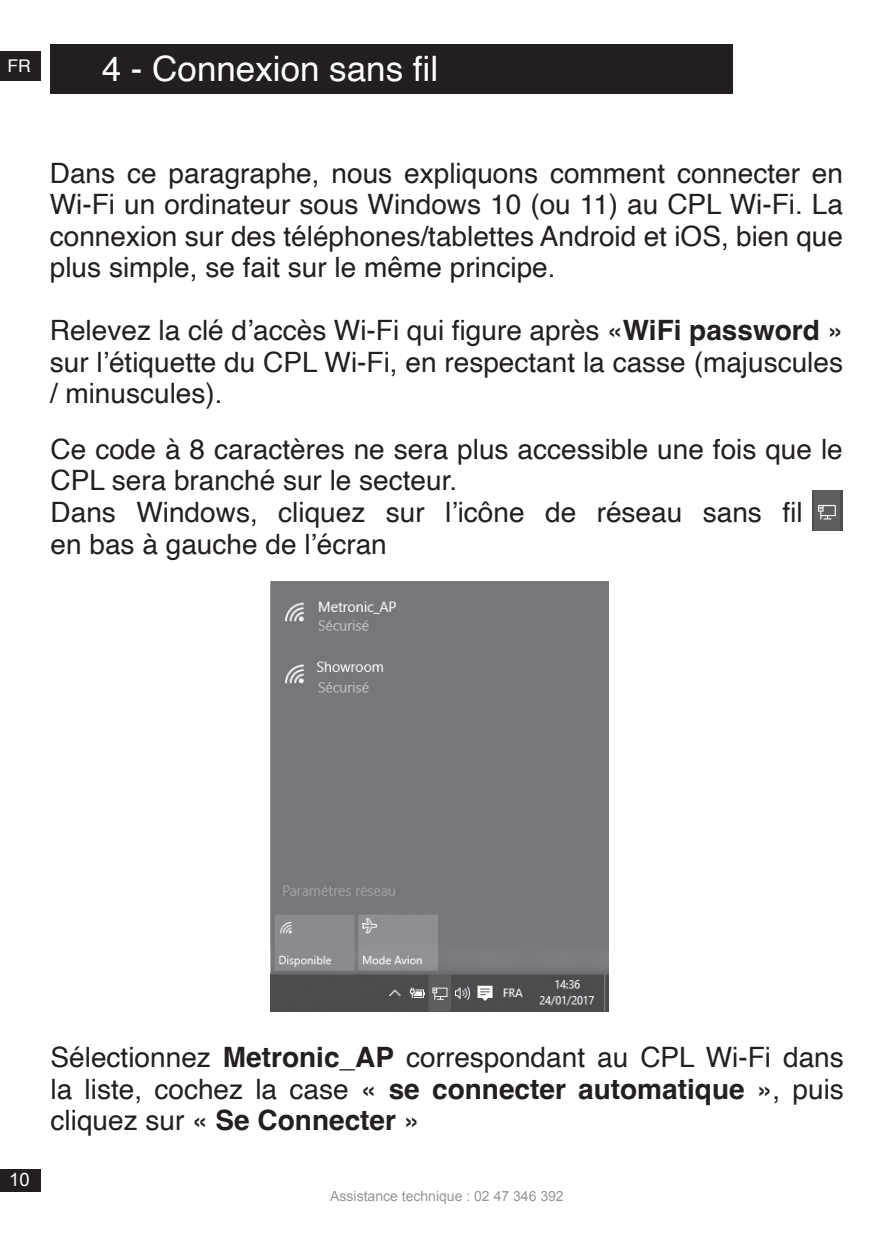
<style>
.page{position:relative;width:893px;height:1241px;background:#fff}
.page>*{position:absolute;margin:0;border:0;box-sizing:border-box;transform-origin:0 0}
.t1{font:35px "Helvetica";color:#fff}
.t2{font:28px/31.5px "Helvetica";color:#231f20;text-align:justify}
.t3{font:18.55px "Arial";color:#fff}
.t4{font:17.5px "Helvetica";color:#fff}
.t5{font:14px "Arial";color:#939598}
.s1{font-weight:700}
</style>
<div class="page">
<div style="left:0;top:1168px;width:41px;height:23px;background:#231f20"></div>
<div style="left:0;top:51px;width:41px;height:29px;background:#231f20"></div>
<img style="left:271px;top:581px;width:337px;height:430px">
<div style="left:51px;top:44px;width:682px;height:50px;background:#231f20"></div>
<img style="left:812px;top:490px;width:30px;height:41px">
<p class="t4" style="left:7px;top:52px;width:25px">FR</p>
<p class="t1" style="left:102px;top:42px;width:338px">4 - Connexion sans fil</p>
<p class="t2" style="left:50px;top:158px;width:795px">Dans ce paragraphe, nous expliquons comment connecter en Wi-Fi un ordinateur sous Windows 10 (ou 11) au CPL Wi-Fi. La connexion sur des téléphones/tablettes Android et iOS, bien que plus simple, se fait sur le même principe.</p>
<p class="t2" style="left:50px;top:315px;width:795px">Relevez la clé d’accès Wi-Fi qui figure après «<span class="s1">WiFi password</span> » sur l’étiquette du CPL Wi-Fi, en respectant la casse (majuscules / minuscules).</p>
<p class="t2" style="left:51px;top:434px;width:794px;text-align:left">Ce code à 8 caractères ne sera plus accessible une fois que le CPL sera branché sur le secteur.<br>Dans Windows, cliquez sur l’icône de réseau sans fil<br>en bas à gauche de l’écran</p>
<p class="t3" style="left:9px;top:1167px;width:22px">10</p>
<p class="t2" style="left:51px;top:1042px;width:795px">Sélectionnez <span class="s1">Metronic_AP</span> correspondant au CPL Wi-Fi dans la liste, cochez la case « <span class="s1">se connecter automatique</span> », puis cliquez sur « <span class="s1">Se Connecter</span> »</p>
<p class="t5" style="left:330px;top:1186px;width:235px">Assistance technique : 02 47 346 392</p>
</div>
